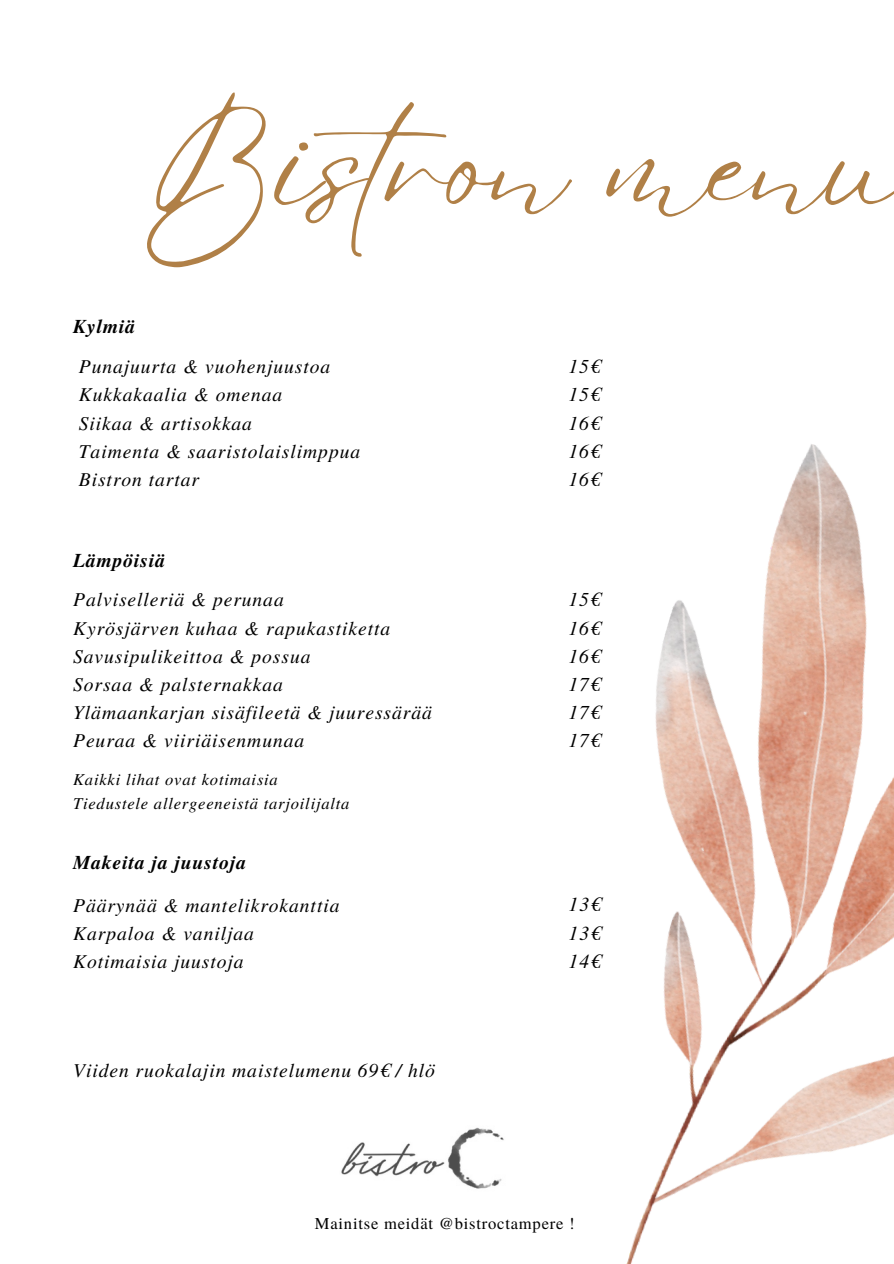
<style>
.page{position:relative;width:894px;height:1264px;background:#fff}
.page>*{position:absolute;margin:0;border:0;box-sizing:border-box;transform-origin:0 0}
.t1{font:137.85px "Eyesome Script";color:#b08047}
.t2{font:italic 19.8px/28.5px "Te X Gyre Termes";color:#000;text-align:justify}
.t3{font:italic 19.5px/28.2px "Te X Gyre Termes";letter-spacing:.05em;color:#000}
.t4{font:italic 700 19.5px "Te X Gyre Termes";letter-spacing:.05em;color:#000}
.t5{font:italic 16.5px "Te X Gyre Termes";letter-spacing:.05em;color:#000}
.t6{font:16.5px "Te X Gyre Termes";letter-spacing:.05em;color:#000}
</style>
<div class="page">
<img style="left:341px;top:1127px;width:146px;height:62px">
<img style="left:487px;top:444px;width:406px;height:819px">
<h2 class="t1" style="left:139px;top:74px;width:764px">Bistron menu</h2>
<h3 class="t4" style="left:73px;top:311px;width:64px">Kylmiä</h3>
<h2 class="t3" style="left:79px;top:351px;width:283px">Punajuurta &amp; vuohenjuustoa<br>Kukkakaalia &amp; omenaa<br>Siikaa &amp; artisokkaa<br>Taimenta &amp; saaristolaislimppua<br>Bistron tartar</h2>
<h3 class="t3" style="left:568px;top:351px;width:33px;text-align:justify">15€ 15€ 16€ 16€ 16€</h3>
<h3 class="t4" style="left:73px;top:545px;width:94px">Lämpöisiä</h3>
<h3 class="t3" style="left:73px;top:584px;width:360px">Palviselleriä &amp; perunaa<br>Kyrösjärven kuhaa &amp; rapukastiketta<br>Savusipulikeittoa &amp; possua<br>Sorsaa &amp; palsternakkaa<br>Ylämaankarjan sisäfileetä &amp; juuressärää<br>Peuraa &amp; viiriäisenmunaa</h3>
<p class="t5" style="left:73px;top:767px;width:206px">Kaikki lihat ovat kotimaisia</p>
<p class="t5" style="left:73px;top:791px;width:278px">Tiedustele allergeeneistä tarjoilijalta</p>
<p class="t4" style="left:73px;top:847px;width:175px">Makeita ja juustoja</p>
<h3 class="t3" style="left:73px;top:890px;width:268px">Päärynää &amp; mantelikrokanttia<br>Karpaloa &amp; vaniljaa<br>Kotimaisia juustoja</h3>
<h3 class="t3" style="left:73px;top:1055px;width:363px">Viiden ruokalajin maistelumenu 69€ / hlö</h3>
<h3 class="t3" style="left:568px;top:584px;width:33px;text-align:justify">15€ 16€ 16€ 17€ 17€ 17€</h3>
<p class="t2" style="left:568px;top:888px;width:33px">13€ 13€ 14€</p>
<h2 class="t6" style="left:315px;top:1211px;width:261px">Mainitse meidät @bistroctampere !</h2>
</div>
